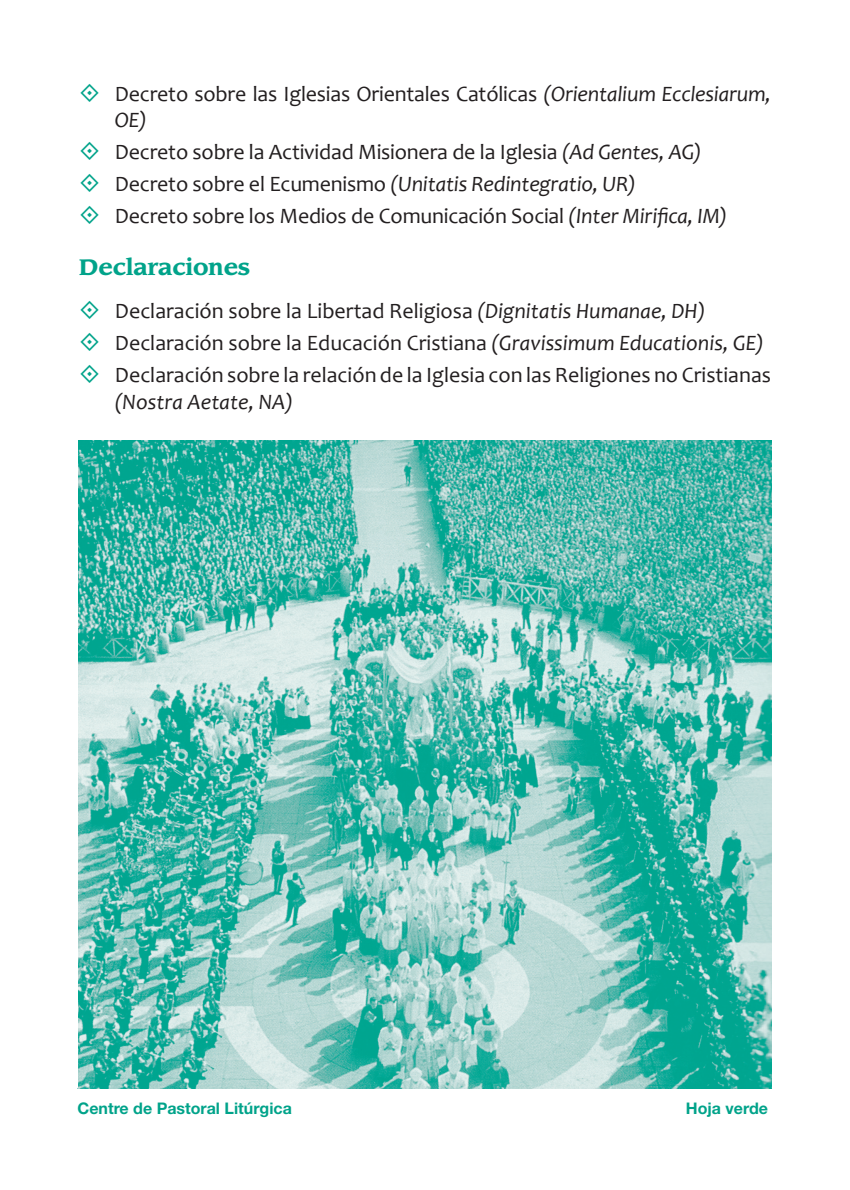
<style>
.page{position:relative;width:850px;height:1190px;background:#fff}
.page>*{position:absolute;margin:0;border:0;box-sizing:border-box;transform-origin:0 0}
.t1{font:22px/32px "Candara";color:#231f20}
.t2{font:italic 22px "Candara";color:#231f20}
.t3{font:700 22px "Leawood Std";color:#00a38a}
.t4{font:700 16px "Helvetica Neue LT Std";color:#00a38a}
.s1{font-style:italic}
</style>
<div class="page">
<hr style="left:77px;top:1087px;width:694px;height:1px;background:#00a38a">
<img style="left:79px;top:440px;width:692px;height:648px">
<p class="t1" style="left:115px;top:80px;width:657px;line-height:26.4px">Decreto sobre las Iglesias Orientales Católicas <span class="s1">(Orientalium Ecclesiarum,<br>OE)</span></p>
<p class="t1" style="left:115px;top:136px;width:613px">Decreto sobre la Actividad Misionera de la Iglesia <span class="s1">(Ad Gentes, AG)<br></span>Decreto sobre el Ecumenismo <span class="s1">(Unitatis Redintegratio, UR)<br></span>Decreto sobre los Medios de Comunicación Social <span class="s1">(Inter Mirifica, IM)</span></p>
<p class="t3" style="left:79px;top:253px;width:173px">Declaraciones</p>
<p class="t1" style="left:115px;top:295px;width:657px">Declaración sobre la Libertad Religiosa <span class="s1">(Dignitatis Humanae, DH)<br></span>Declaración sobre la Educación Cristiana <span class="s1">(Gravissimum Educationis, GE)<br></span>Declaración sobre la relación de la Iglesia con las Religiones no Cristianas</p>
<p class="t2" style="left:115px;top:388px;width:180px">(Nostra Aetate, NA)</p>
<p class="t4" style="left:77px;top:1098px;width:216px">Centre de Pastoral Litúrgica</p>
<p class="t4" style="left:685px;top:1098px;width:84px">Hoja verde</p>
</div>
